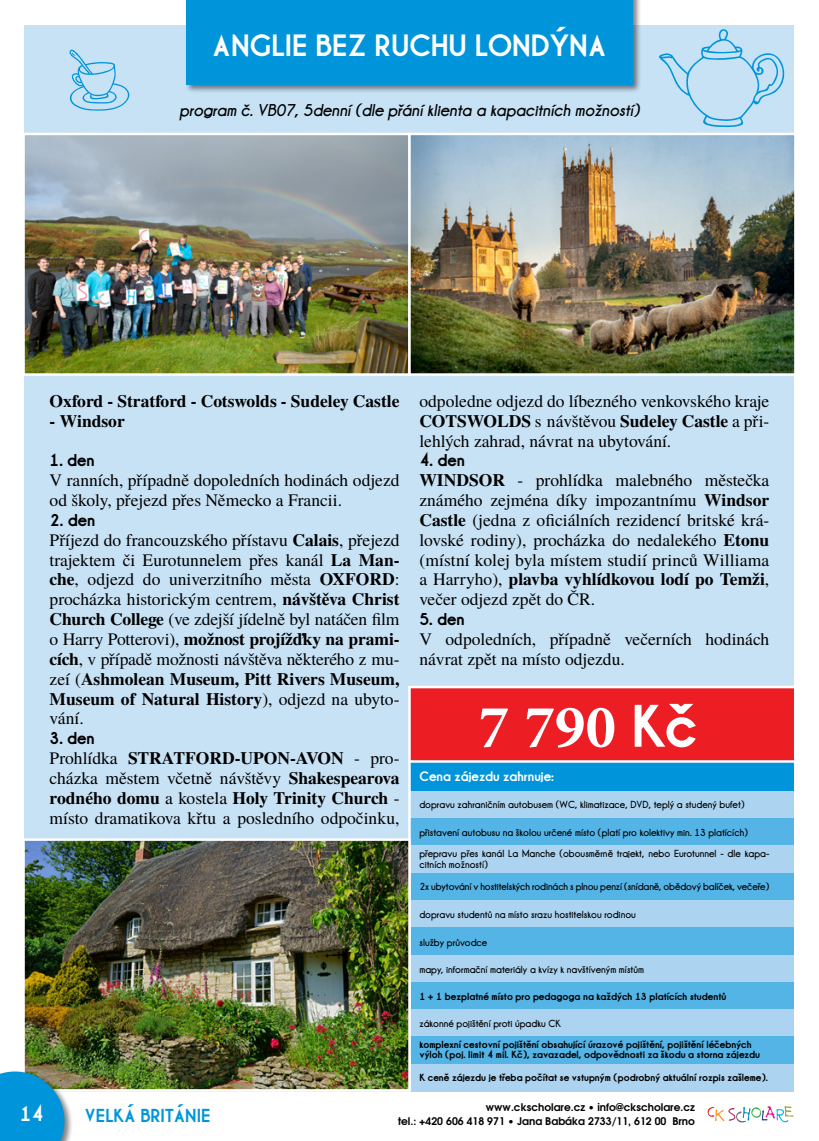
<style>
.page{position:relative;width:819px;height:1141px;background:#fff}
.page>*{position:absolute;margin:0;border:0;box-sizing:border-box;transform-origin:0 0}
.t1{font:700 61.25px "Minion Pro";color:#fff}
.t2{font:700 31.5px "Champagne&Limousines Thick";color:#fff}
.t3{font:700 21px "Champagne&Limousines Thick";color:#fff}
.t4{font:700 19.25px "Champagne&Limousines Thick";color:#0095da}
.t5{font:17.5px/19.8px "Te X Gyre Termes";color:#000;text-align:justify}
.t6{font:italic 17.5px "Champagne&Limousines Thick";color:#000}
.t7{font:700 17.5px "Te X Gyre Termes";color:#000}
.t8{font:700 17.5px "Champagne&Limousines Thick";color:#000}
.t9{font:700 14px "Champagne&Limousines Thick";color:#fff}
.t10{font:10.5px/21px "Champagne&Limousines Thick";color:#000}
.t11{font:700 10.5px/10.5px "Champagne&Limousines Thick";color:#000}
.t12{font:700 10.5px "Te X Gyre Adventor";color:#000}
.s1{font-weight:700}
.s2{font-family:"Champagne&Limousines Thick"}
</style>
<div class="page">
<div style="left:25px;top:25px;width:769px;height:1066px;background:#c7e1f5"></div>
<div style="left:409px;top:791px;width:385px;height:28px;background:#acd4f1"></div>
<div style="left:409px;top:819px;width:385px;height:27px;background:#55b4e6"></div>
<div style="left:409px;top:955px;width:385px;height:27px;background:#acd4f1"></div>
<div style="left:409px;top:846px;width:385px;height:27px;background:#acd4f1"></div>
<div style="left:409px;top:982px;width:385px;height:27px;background:#55b4e6"></div>
<div style="left:409px;top:873px;width:385px;height:27px;background:#55b4e6"></div>
<div style="left:409px;top:1009px;width:385px;height:28px;background:#acd4f1"></div>
<div style="left:409px;top:900px;width:385px;height:28px;background:#acd4f1"></div>
<div style="left:409px;top:1037px;width:385px;height:27px;background:#55b4e6"></div>
<div style="left:409px;top:928px;width:385px;height:27px;background:#55b4e6"></div>
<div style="left:409px;top:1064px;width:385px;height:27px;background:#acd4f1"></div>
<div style="left:184px;top:0;width:457px;height:93px;background:#000;opacity:.5"></div>
<div style="left:186px;top:0;width:446px;height:84px;background:#0095da"></div>
<svg style="left:707px;top:1106px;width:86px;height:17px"></svg>
<div style="left:409px;top:761px;width:385px;height:30px;background:#0095da"></div>
<div style="left:409px;top:687px;width:385px;height:74px;background:#ed1d24"></div>
<hr style="left:408px;top:687px;width:2px;height:404px;background:#fff">
<img style="left:25px;top:136px;width:768px;height:237px">
<div style="left:22px;top:133px;width:388px;height:243px;border:2px solid #fff"></div>
<img style="left:25px;top:841px;width:382px;height:248px">
<div style="left:22px;top:838px;width:388px;height:254px;border:2px solid #fff"></div>
<hr style="left:408px;top:760px;width:386px;height:3px;background:#fff">
<hr style="left:408px;top:686px;width:386px;height:2px;background:#fff">
<div style="left:408px;top:133px;width:388px;height:243px;border:2px solid #fff"></div>
<svg style="left:658px;top:29px;width:127px;height:98px"></svg>
<svg style="left:69px;top:49px;width:61px;height:62px"></svg>
<div style="left:0;top:1070px;width:74px;height:71px;background:#000;opacity:.5"></div>
<svg style="left:0;top:1071px;width:64px;height:70px;background:#1394cd"></svg>
<h2 class="t2" style="left:212px;top:27px;width:396px">ANGLIE BEZ RUCHU LONDÝNA</h2>
<p class="t6" style="left:179px;top:100px;width:461px">program č. VB07, 5denní (dle přání klienta a kapacitních možností)</p>
<p class="t7" style="left:50px;top:387px;width:351px">Oxford - Stratford - Cotswolds - Sudeley Castle</p>
<p class="t7" style="left:50px;top:407px;width:77px">- Windsor</p>
<p class="t8" style="left:50px;top:450px;width:47px">1. den</p>
<p class="t5" style="left:50px;top:470px;width:351px">V ranních, případně dopoledních hodinách odjezd od školy, přejezd přes Německo a Francii.</p>
<p class="t8" style="left:50px;top:509px;width:47px">2. den</p>
<p class="t5" style="left:50px;top:529px;width:351px">Příjezd do francouzského přístavu <span class="s1">Calais</span>, přejezd trajektem či Eurotunnelem přes kanál <span class="s1">La Man&shy;che</span>, odjezd do univerzitního města <span class="s1">OXFORD</span>: procházka historickým centrem, <span class="s1">návštěva Christ Church College</span> (ve zdejší jídelně byl natáčen film o Harry Potterovi), <span class="s1">možnost projížďky na prami&shy;cích</span>, v případě možnosti návštěva některého z mu&shy;zeí (<span class="s1">Ashmolean Museum, Pitt Rivers Museum, Museum of Natural History</span>), odjezd na ubyto&shy;vání.</p>
<p class="t8" style="left:50px;top:728px;width:47px">3. den</p>
<p class="t5" style="left:50px;top:747px;width:351px">Prohlídka <span class="s1">STRATFORD-UPON-AVON</span> - pro&shy;cházka městem včetně návštěvy <span class="s1">Shakespearova rodného domu</span> a kostela <span class="s1">Holy Trinity Church</span> - místo dramatikova křtu a posledního odpočinku,</p>
<p class="t5" style="left:419px;top:390px;width:351px">odpoledne odjezd do líbezného venkovského kraje <span class="s1">COTSWOLDS</span> s návštěvou <span class="s1">Sudeley Castle</span> a při&shy;lehlých zahrad, návrat na ubytování.</p>
<p class="t8" style="left:419px;top:450px;width:47px">4. den</p>
<p class="t5" style="left:419px;top:470px;width:351px"><span class="s1">WINDSOR</span> - prohlídka malebného městečka známého zejména díky impozantnímu <span class="s1">Windsor Castle</span> (jedna z oficiálních rezidencí britské krá&shy;lovské rodiny), procházka do nedalekého <span class="s1">Etonu </span>(místní kolej byla místem studií princů Williama a Harryho), <span class="s1">plavba vyhlídkovou lodí po Temži</span>, večer odjezd zpět do ČR.</p>
<p class="t8" style="left:419px;top:609px;width:47px">5. den</p>
<p class="t5" style="left:419px;top:628px;width:351px">V odpoledních, případně večerních hodinách návrat zpět na místo odjezdu.</p>
<h1 class="t1" style="left:478px;top:684px;width:220px">7 790 <span class="s2">Kč</span></h1>
<p class="t9" style="left:419px;top:768px;width:136px">Cena zájezdu zahrnuje:</p>
<p class="t10" style="left:419px;top:794px;width:327px">dopravu zahraničním autobusem (WC, klimatizace, DVD, teplý a studený bufet)</p>
<p class="t10" style="left:419px;top:822px;width:351px">přistavení autobusu na školou určené místo (platí pro kolektivy min. 13 platících) přepravu přes kanál La Manche (obousměrně trajekt, nebo Eurotunnel - dle kapa-</p>
<p class="t10" style="left:419px;top:853px;width:351px;line-height:22.8px">citních možností)<br>2x ubytování v hostitelských rodinách s plnou penzí (snídaně, obědový balíček, večeře)</p>
<p class="t10" style="left:419px;top:904px;width:218px">dopravu studentů na místo srazu hostitelskou rodinou</p>
<p class="t10" style="left:419px;top:932px;width:69px">služby průvodce</p>
<p class="t10" style="left:419px;top:959px;width:226px">mapy, informační materiály a kvízy k navštíveným místům</p>
<p class="t11" style="left:419px;top:991px;width:308px">1 + 1 bezplatné místo pro pedagoga na každých 13 platících studentů</p>
<p class="t10" style="left:419px;top:1013px;width:143px">zákonné pojištění proti úpadku CK</p>
<p class="t11" style="left:419px;top:1039px;width:342px">komplexní cestovní pojištění obsahující úrazové pojištění, pojištění léčebných výloh (poj. limit 4 mil. Kč), zavazadel, odpovědnosti za škodu a storna zájezdu</p>
<p class="t11" style="left:419px;top:1072px;width:350px">K ceně zájezdu je třeba počítat se vstupným (podrobný aktuální rozpis zašleme).</p>
<p class="t3" style="left:20px;top:1101px;width:26px">14</p>
<p class="t4" style="left:84px;top:1104px;width:128px">VELKÁ BRITÁNIE</p>
<p class="t12" style="left:486px;top:1098px;width:210px">www.ckscholare.cz • info@ckscholare.cz</p>
<p class="t12" style="left:398px;top:1112px;width:298px">tel.: +420 606 418 971 • Jana Babáka 2733/11, 612 00 Brno</p>
</div>
